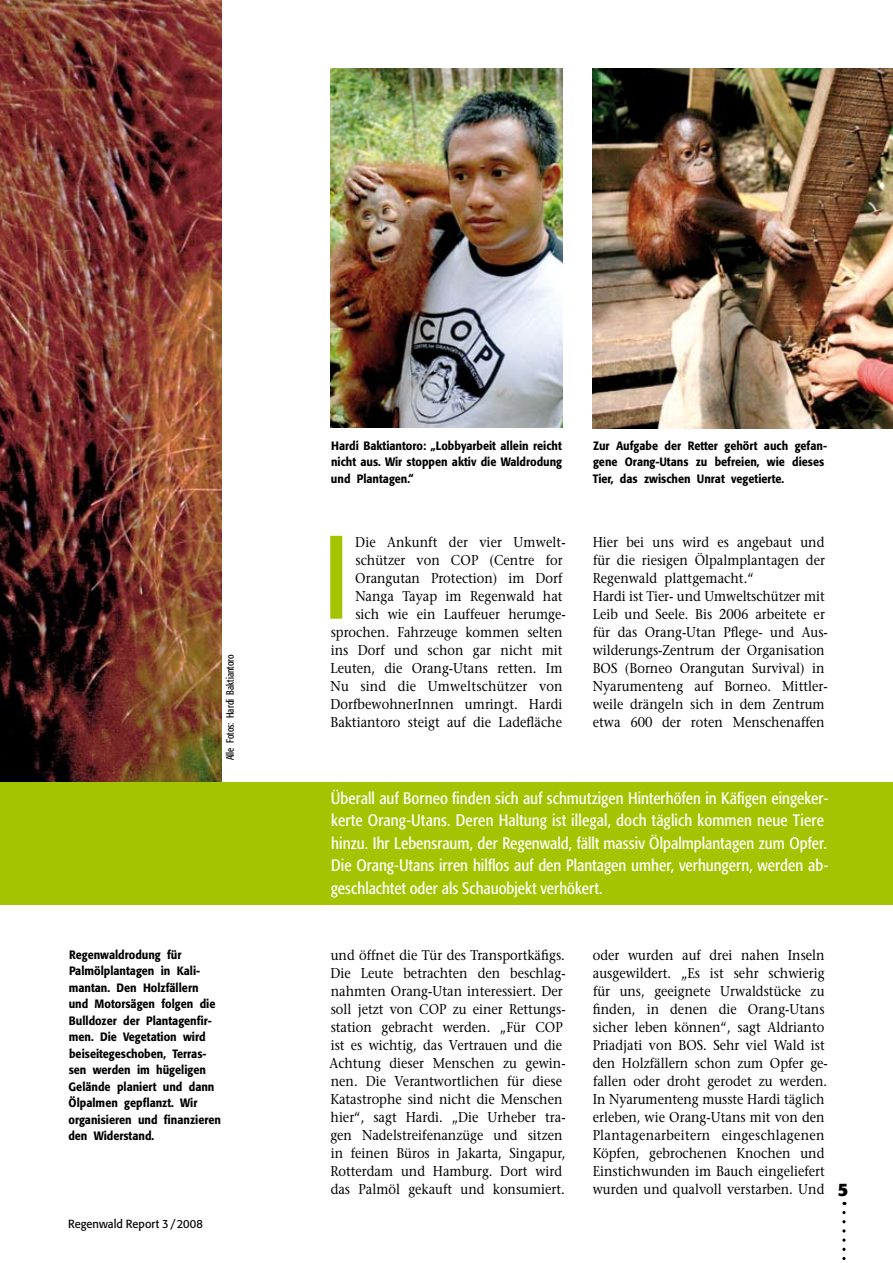
<style>
.page{position:relative;width:893px;height:1263px;background:#fff}
.page>*{position:absolute;margin:0;border:0;box-sizing:border-box;transform-origin:0 0}
.t1{font:condensed 16.5px/22.5px "Formata";letter-spacing:.005em;color:#fff}
.t2{font:14.25px/18px "Stone Serif";color:#000;scale:.9 1}
.t3{font:500 12px/16.5px "Formata";color:#000;scale:.9 1}
.t4{font:11.7px "Formata";letter-spacing:.005em;color:#000;scale:.95 1}
.t5{font:condensed 10.5px "Formata";color:#000;scale:.9 1}
</style>
<div class="page">
<svg style="left:842px;top:1212px;width:4px;height:49px"></svg>
<img style="left:0;top:0;width:221px;height:782px">
<div style="left:0;top:782px;width:893px;height:123px;background:#a4c300"></div>
<img style="left:330px;top:68px;width:233px;height:360px">
<div style="left:330px;top:536px;width:12px;height:83px;background:#a4c300"></div>
<img style="left:592px;top:68px;width:301px;height:360px">
<p class="t5" style="left:224px;top:760px;width:119px;rotate:-90deg">Alle Fotos: Hardi Baktiantoro</p>
<p class="t3" style="left:68px;top:946px;width:171px">Regenwaldrodung für<br>Palmölplantagen in Kali&shy;mantan. Den Holzfällern<br>und Motorsägen folgen die<br>Bulldozer der Plantagenfir&shy;men. Die Vegetation wird beiseitegeschoben, Terras&shy;sen werden im hügeligen<br>Gelände planiert und dann<br>Ölpalmen gepflanzt. Wir organisieren und finanzieren den Widerstand.</p>
<p class="t4" style="left:68px;top:1217px;width:144px">Regenwald Report 3 / 2008</p>
<p class="t3" style="left:331px;top:437px;width:258px;text-align:justify">Hardi Baktiantoro: „Lobbyarbeit allein reicht nicht aus. Wir stoppen aktiv die Waldrodung und Plantagen.“</p>
<p class="t3" style="left:593px;top:437px;width:262px">Zur Aufgabe der Retter gehört auch gefan&shy;gene Orang-Utans zu befreien, wie dieses<br>Tier, das zwischen Unrat vegetierte.</p>
<p class="t2" style="left:330px;top:533px;width:263px;text-align:right">Die Ankunft der vier Umwelt&shy;schützer von COP (Centre for<br>Orangutan Protection) im Dorf<br>Nanga Tayap im Regenwald hat<br>sich wie ein Lauffeuer herumge&shy;sprochen. Fahrzeuge kommen selten ins Dorf und schon gar nicht mit<br>Leuten, die Orang-Utans retten. Im<br>Nu sind die Umweltschützer von<br>DorfbewohnerInnen umringt. Hardi<br>Baktiantoro steigt auf die Ladefläche</p>
<p class="t2" style="left:593px;top:533px;width:263px">Hier bei uns wird es angebaut und für die riesigen Ölpalmplantagen der Regenwald plattgemacht.“<br>Hardi ist Tier- und Umweltschützer mit Leib und Seele. Bis 2006 arbeitete er für das Orang-Utan Pflege- und Aus&shy;wilderungs-Zentrum der Organisation BOS (Borneo Orangutan Survival) in Nyarumenteng auf Borneo. Mittler&shy;weile drängeln sich in dem Zentrum etwa 600 der roten Menschenaffen</p>
<p class="t1" style="left:331px;top:787px;width:499px">Überall auf Borneo finden sich auf schmutzigen Hinterhöfen in Käfigen eingeker&shy;kerte Orang-Utans. Deren Haltung ist illegal, doch täglich kommen neue Tiere hinzu. Ihr Lebensraum, der Regenwald, fällt massiv Ölpalmplantagen zum Opfer.<br>Die Orang-Utans irren hilflos auf den Plantagen umher, verhungern, werden ab&shy;geschlachtet oder als Schauobjekt verhökert.</p>
<p class="t2" style="left:330px;top:946px;width:264px">und öffnet die Tür des Transportkäfigs.<br>Die Leute betrachten den beschlag&shy;nahmten Orang-Utan interessiert. Der soll jetzt von COP zu einer Rettungs&shy;station gebracht werden. „Für COP ist es wichtig, das Vertrauen und die Achtung dieser Menschen zu gewin&shy;nen. Die Verantwortlichen für diese Katastrophe sind nicht die Menschen hier“, sagt Hardi. „Die Urheber tra&shy;gen Nadelstreifenanzüge und sitzen in feinen Büros in Jakarta, Singapur, Rotterdam und Hamburg. Dort wird das Palmöl gekauft und konsumiert.</p>
<p class="t2" style="left:593px;top:946px;width:263px">oder wurden auf drei nahen Inseln ausgewildert. „Es ist sehr schwierig für uns, geeignete Urwaldstücke zu finden, in denen die Orang-Utans sicher leben können“, sagt Aldrianto Priadjati von BOS. Sehr viel Wald ist den Holzfällern schon zum Opfer ge&shy;fallen oder droht gerodet zu werden.<br>In Nyarumenteng musste Hardi täglich erleben, wie Orang-Utans mit von den Plantagenarbeitern eingeschlagenen Köpfen, gebrochenen Knochen und Einstichwunden im Bauch eingeliefert wurden und qualvoll verstarben. Und</p>
</div>
